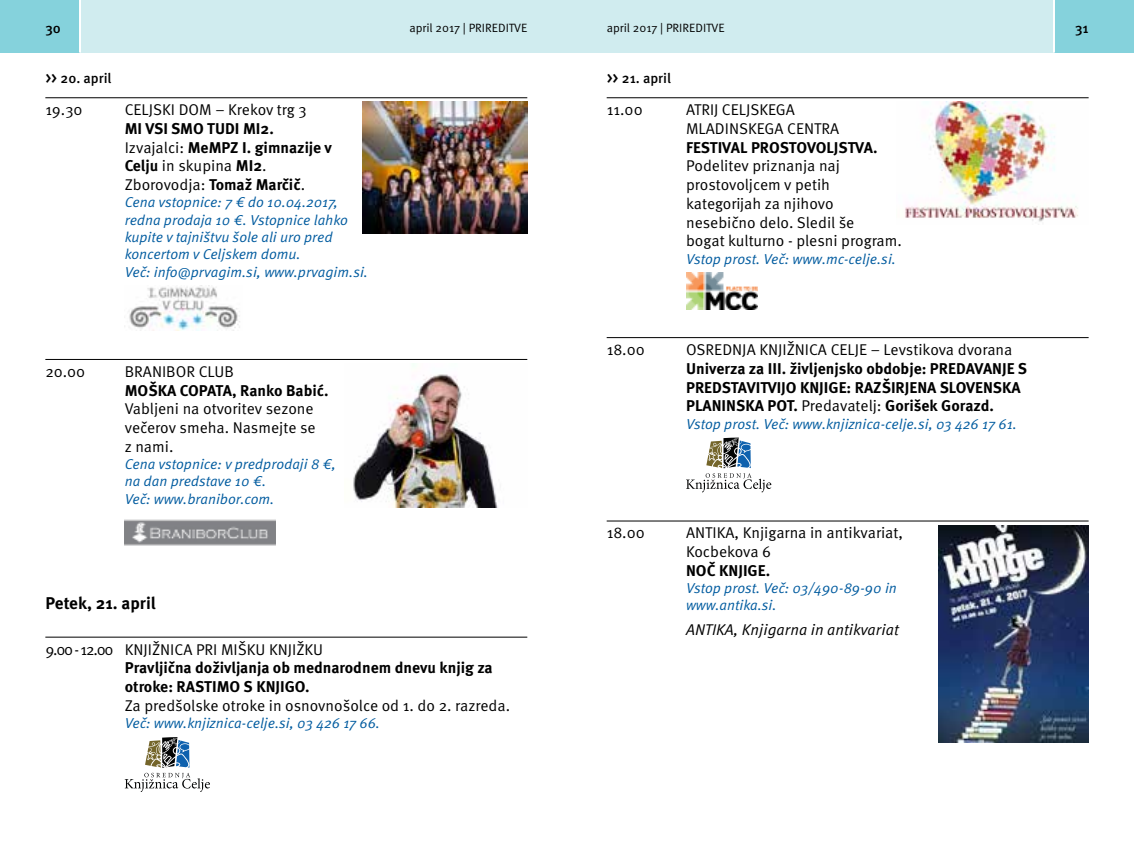
<style>
.page{position:relative;width:1134px;height:851px;background:#fff}
.page>*{position:absolute;margin:0;border:0;box-sizing:border-box;transform-origin:0 0}
.t1{font:700 17px "Meta Pro";color:#000}
.t2{font:15.6px/18.8px "Meta Pro";color:#000}
.t3{font:700 15.6px/18.8px "Meta Pro";color:#000}
.t4{font:italic 15.6px "Meta Pro";color:#000}
.t5{font:italic 14.4px/17.2px "Meta Pro";color:#005b9f}
.t6{font:500 14px "Meta Pro";color:#000}
.t7{font:12px "Meta Pro";color:#000}
.s1{font-size:15.6px}
.s2{font-weight:400}
</style>
<div class="page">
<hr style="left:45px;top:97px;width:482px;height:1px;background:#000">
<hr style="left:45px;top:359px;width:482px;height:1px;background:#000">
<hr style="left:45px;top:636px;width:482px;height:1px;background:#000">
<img style="left:363px;top:102px;width:164px;height:131px">
<img style="left:128px;top:285px;width:112px;height:46px">
<img style="left:353px;top:363px;width:145px;height:144px">
<img style="left:125px;top:519px;width:150px;height:27px">
<svg style="left:125px;top:737px;width:85px;height:54px"></svg>
<hr style="left:607px;top:97px;width:482px;height:1px;background:#000">
<hr style="left:607px;top:337px;width:482px;height:1px;background:#000">
<hr style="left:607px;top:520px;width:482px;height:1px;background:#000">
<img style="left:905px;top:102px;width:173px;height:120px">
<img style="left:686px;top:272px;width:71px;height:37px">
<svg style="left:686px;top:437px;width:85px;height:55px"></svg>
<img style="left:938px;top:525px;width:151px;height:217px">
<div style="left:567px;top:0;width:567px;height:53px;background:#d0ecef"></div>
<div style="left:1054px;top:0;width:80px;height:53px;background:#85d2dc"></div>
<div style="left:0;top:0;width:567px;height:53px;background:#d0ecef"></div>
<div style="left:0;top:0;width:79px;height:53px;background:#85d2dc"></div>
<hr style="left:79px;top:0;width:2px;height:53px;background:#fff">
<hr style="left:1053px;top:0;width:2px;height:53px;background:#fff">
<p class="t6" style="left:45px;top:20px;width:17px">30</p>
<p class="t7" style="left:409px;top:20px;width:120px">april 2017 | PRIREDITVE</p>
<p class="t7" style="left:607px;top:20px;width:120px">april 2017 | PRIREDITVE</p>
<p class="t6" style="left:1075px;top:20px;width:15px">31</p>
<p class="t6" style="left:45px;top:69px;width:68px"><span class="s1">&gt;&gt;</span> 20. april</p>
<p class="t6" style="left:607px;top:69px;width:66px"><span class="s1">&gt;&gt;</span> 21. april</p>
<p class="t2" style="left:45px;top:101px;width:39px">19.30</p>
<p class="t2" style="left:125px;top:101px;width:183px">CELJSKI DOM – Krekov trg 3</p>
<p class="t3" style="left:125px;top:119px;width:209px">MI VSI SMO TUDI MI2.<br><span class="s2">Izvajalci:</span> MeMPZ I. gimnazije v<br>Celju <span class="s2">in skupina</span> MI2<span class="s2">.<br>Zborovodja:</span> Tomaž Marčič<span class="s2">.</span></p>
<p class="t5" style="left:125px;top:194px;width:245px">Cena vstopnice: 7 € do 10.04.2017, redna prodaja 10 €. Vstopnice lahko kupite v tajništvu šole ali uro pred koncertom v Celjskem domu.<br>Več: info@prvagim.si, www.prvagim.si.</p>
<p class="t2" style="left:45px;top:362px;width:41px">20.00</p>
<p class="t2" style="left:125px;top:362px;width:111px">BRANIBOR CLUB</p>
<p class="t3" style="left:125px;top:381px;width:205px">MOŠKA COPATA, Ranko Babić.</p>
<p class="t2" style="left:125px;top:400px;width:192px">Vabljeni na otvoritev sezone večerov smeha. Nasmejte se z nami.</p>
<p class="t5" style="left:125px;top:456px;width:213px">Cena vstopnice: v predprodaji 8 €, na dan predstave 10 €.<br>Več: www.branibor.com.</p>
<p class="t1" style="left:45px;top:592px;width:112px">Petek, 21. april</p>
<p class="t2" style="left:45px;top:640px;width:279px">9.00 - 12.00 KNJIŽNICA PRI MIŠKU KNJIŽKU</p>
<p class="t3" style="left:125px;top:659px;width:369px">Pravljična doživljanja ob mednarodnem dnevu knjig za otroke: RASTIMO S KNJIGO.</p>
<p class="t2" style="left:125px;top:696px;width:387px">Za predšolske otroke in osnovnošolce od 1. do 2. razreda.</p>
<p class="t5" style="left:125px;top:714px;width:257px">Več: www.knjiznica-celje.si, 03 426 17 66.</p>
<p class="t2" style="left:607px;top:101px;width:38px">11.00</p>
<p class="t2" style="left:686px;top:101px;width:155px">ATRIJ CELJSKEGA<br>MLADINSKEGA CENTRA</p>
<p class="t3" style="left:686px;top:138px;width:193px">FESTIVAL PROSTOVOLJSTVA.</p>
<p class="t2" style="left:686px;top:157px;width:217px">Podelitev priznanja naj prostovoljcem v petih kategorijah za njihovo nesebično delo. Sledil še<br>bogat kulturno - plesni program.</p>
<p class="t5" style="left:686px;top:250px;width:212px">Vstop prost. Več: www.mc-celje.si.</p>
<p class="t2" style="left:607px;top:340px;width:40px">18.00</p>
<p class="t2" style="left:686px;top:340px;width:328px">OSREDNJA KNJIŽNICA CELJE – Levstikova dvorana</p>
<p class="t3" style="left:686px;top:359px;width:343px">Univerza za III. življenjsko obdobje: PREDAVANJE S<br>PREDSTAVITVIJO KNJIGE: RAZŠIRJENA SLOVENSKA<br>PLANINSKA POT. <span class="s2">Predavatelj:</span> Gorišek Gorazd.</p>
<p class="t5" style="left:686px;top:415px;width:332px">Vstop prost. Več: www.knjiznica-celje.si, 03 426 17 61.</p>
<p class="t2" style="left:607px;top:524px;width:40px">18.00</p>
<p class="t2" style="left:686px;top:524px;width:218px">ANTIKA, Knjigarna in antikvariat,<br>Kocbekova 6</p>
<p class="t3" style="left:686px;top:561px;width:86px">NOČ KNJIGE.</p>
<p class="t5" style="left:686px;top:580px;width:212px">Vstop prost. Več: 03/490-89-90 in www.antika.si.</p>
<p class="t4" style="left:686px;top:619px;width:214px">ANTIKA, Knjigarna in antikvariat</p>
</div>
